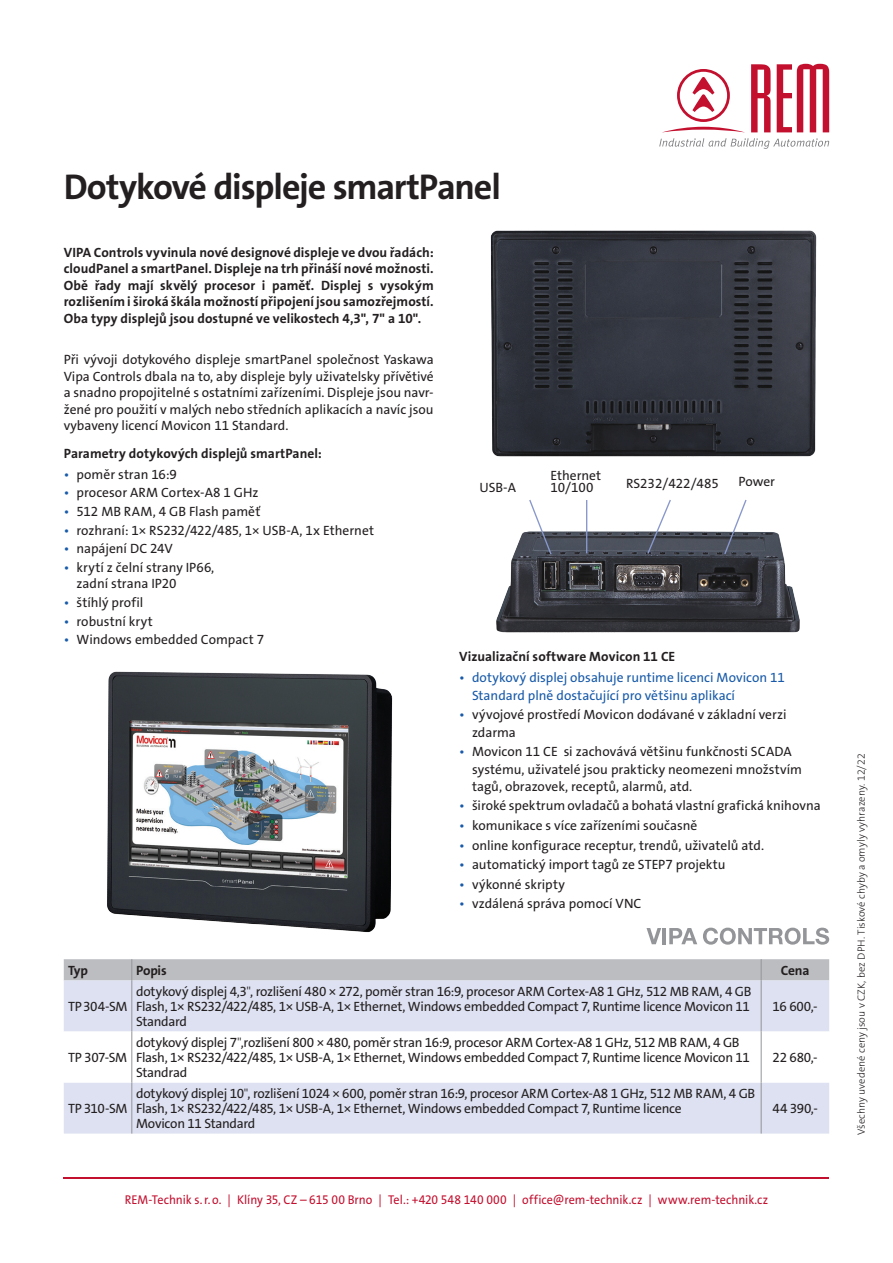
<style>
.page{position:relative;width:893px;height:1263px;background:#fff}
.page>*{position:absolute;margin:0;border:0;box-sizing:border-box;transform-origin:0 0}
.nadpis{font:700 36px "The Sans Os F";letter-spacing:-.035em;color:#231f20}
.hladina{font:13.5px/16.5px "The Sans Os F";color:#231f20}
.tabulka{font:13.5px/15px "The Sans Os F";letter-spacing:-.02em;color:#231f20}
.mezititulek{font:700 13.5px/16.5px "The Sans Os F";letter-spacing:.005em;color:#231f20;text-align:justify}
.t1{font:13.5px/17.4px "The Sans Os F";color:#185aa9}
.popisek{font:13.5px/12px "The Sans Os F";color:#231f20}
.tabulka-2{font:700 13.5px "The Sans Os F";letter-spacing:-.015em;color:#231f20}
.t2{font:12.75px "The Sans Os F";color:#c3102f;scale:.95 1}
.t3{font:300 10.5px "The Sans Os F";letter-spacing:.005em;color:#231f20}
.s1{color:#185aa9}
.s2{font-weight:300}
</style>
<div class="page">
<svg style="left:659px;top:138px;width:170px;height:11px"></svg>
<svg style="left:751px;top:64px;width:19px;height:68px"></svg>
<svg style="left:777px;top:64px;width:52px;height:68px"></svg>
<svg style="left:663px;top:69px;width:80px;height:63px"></svg>
<hr style="left:64px;top:1178px;width:765px;height:1px;background:#c3102f">
<div style="left:64px;top:980px;width:765px;height:153px;background:#dde1f1"></div>
<svg style="left:64px;top:1031px;width:765px;height:51px"></svg>
<div style="left:64px;top:959px;width:765px;height:21px;background:#bcbdc0"></div>
<hr style="left:131px;top:980px;width:1px;height:51px;background:#939598">
<hr style="left:761px;top:980px;width:1px;height:51px;background:#939598">
<hr style="left:131px;top:1031px;width:1px;height:51px;background:#939598">
<hr style="left:761px;top:1031px;width:1px;height:51px;background:#939598">
<hr style="left:131px;top:1082px;width:1px;height:51px;background:#939598">
<hr style="left:761px;top:1082px;width:1px;height:51px;background:#939598">
<img style="left:490px;top:230px;width:327px;height:227px">
<svg style="left:646px;top:928px;width:15px;height:16px"></svg>
<hr style="left:663px;top:928px;width:3px;height:16px;background:#939598">
<svg style="left:669px;top:928px;width:28px;height:16px"></svg>
<svg style="left:703px;top:928px;width:126px;height:17px"></svg>
<img style="left:107px;top:671px;width:286px;height:262px">
<img style="left:496px;top:527px;width:304px;height:106px">
<svg style="left:528px;top:500px;width:25px;height:56px"></svg>
<hr style="left:586px;top:500px;width:1px;height:53px;background:#8897cc">
<svg style="left:646px;top:500px;width:26px;height:55px"></svg>
<svg style="left:723px;top:499px;width:25px;height:57px"></svg>
<p class="nadpis" style="left:64px;top:164px;width:439px">Dotykové displeje smartPanel</p>
<p class="mezititulek" style="left:64px;top:244px;width:371px">VIPA Controls vyvinula nové designové displeje ve dvou řadách: cloudPanel a smartPanel. Displeje na trh přináší nové možnosti.<br>Obě řady mají skvělý procesor i paměť. Displej s vysokým rozlišením i široká škála možností připojení jsou samozřejmostí.<br>Oba typy displejů jsou dostupné ve velikostech 4,3", 7" a 10".</p>
<p class="hladina" style="left:64px;top:351px;width:371px;text-align:justify">Při vývoji dotykového displeje smartPanel společnost Yaskawa Vipa Controls dbala na to, aby displeje byly uživatelsky přívětivé a snadno propojitelné s ostatními zařízeními. Displeje jsou navr&shy;žené pro použití v malých nebo středních aplikacích a navíc jsou vybaveny licencí Movicon 11 Standard.</p>
<p class="mezititulek" style="left:64px;top:445px;width:260px">Parametry dotykových displejů smartPanel:</p>
<p class="hladina" style="left:64px;top:466px;width:115px"><span class="s1">•</span> poměr stran 16:9</p>
<p class="hladina" style="left:64px;top:485px;width:196px"><span class="s1">•</span> procesor ARM Cortex-A8 1 GHz</p>
<p class="hladina" style="left:64px;top:503px;width:198px"><span class="s1">•</span> 512 MB RAM, 4 GB Flash paměť</p>
<p class="hladina" style="left:64px;top:522px;width:312px"><span class="s1">•</span> rozhraní: 1× RS232/422/485, 1× USB-A, 1x Ethernet</p>
<p class="hladina" style="left:64px;top:540px;width:111px"><span class="s1">•</span> napájení DC 24V</p>
<p class="hladina" style="left:77px;top:559px;width:139px;text-indent:-13px"><span class="s1">•</span> krytí z čelní strany IP66, zadní strana IP20</p>
<p class="hladina" style="left:64px;top:594px;width:81px"><span class="s1">•</span> štíhlý profil</p>
<p class="hladina" style="left:64px;top:613px;width:91px"><span class="s1">•</span> robustní kryt</p>
<p class="hladina" style="left:64px;top:631px;width:202px"><span class="s1">•</span> Windows embedded Compact 7</p>
<p class="popisek" style="left:550px;top:469px;width:52px">Ethernet<br>10/100</p>
<p class="popisek" style="left:738px;top:475px;width:38px">Power</p>
<p class="popisek" style="left:479px;top:482px;width:38px">USB-A</p>
<p class="popisek" style="left:626px;top:478px;width:94px">RS232/422/485</p>
<p class="mezititulek" style="left:459px;top:648px;width:218px">Vizualizační software Movicon 11 CE</p>
<p class="t1" style="left:472px;top:669px;width:314px;text-indent:-13px">• dotykový displej obsahuje runtime licenci Movicon 11<br>Standard plně dostačující pro většinu aplikací</p>
<p class="hladina" style="left:472px;top:706px;width:316px;line-height:17.4px;text-indent:-13px"><span class="s1">•</span> vývojové prostředí Movicon dodávané v základní verzi zdarma</p>
<p class="hladina" style="left:472px;top:743px;width:331px;line-height:17.4px;text-indent:-13px"><span class="s1">•</span> Movicon 11 CE si zachovává většinu funkčnosti SCADA systému, uživatelé jsou prakticky neomezeni množstvím tagů, obrazovek, receptů, alarmů, atd.</p>
<p class="hladina" style="left:459px;top:798px;width:363px"><span class="s1">•</span> široké spektrum ovladačů a bohatá vlastní grafická knihovna</p>
<p class="hladina" style="left:459px;top:817px;width:240px"><span class="s1">•</span> komunikace s více zařízeními současně</p>
<p class="hladina" style="left:459px;top:837px;width:306px"><span class="s1">•</span> online konfigurace receptur, trendů, uživatelů atd.</p>
<p class="hladina" style="left:459px;top:856px;width:268px"><span class="s1">•</span> automatický import tagů ze STEP7 projektu</p>
<p class="hladina" style="left:459px;top:876px;width:107px"><span class="s1">•</span> výkonné skripty</p>
<p class="hladina" style="left:459px;top:895px;width:184px"><span class="s1">•</span> vzdálená správa pomocí VNC</p>
<p class="tabulka-2" style="left:68px;top:961px;width:22px">Typ</p>
<p class="tabulka-2" style="left:136px;top:961px;width:32px">Popis</p>
<p class="tabulka-2" style="left:781px;top:961px;width:30px">Cena</p>
<p class="tabulka" style="left:68px;top:999px;width:61px">TP 304-SM</p>
<p class="tabulka" style="left:136px;top:984px;width:617px;text-align:justify">dotykový displej 4,3<span class="s2">"</span>, rozlišení 480 × 272, poměr stran 16:9, procesor ARM Cortex-A8 1 GHz, 512 MB RAM, 4 GB Flash, 1× RS232/422/485, 1× USB-A, 1× Ethernet, Windows embedded Compact 7, Runtime licence Movicon 11<br>Standard</p>
<p class="tabulka" style="left:773px;top:999px;width:47px">16 600,-</p>
<p class="tabulka" style="left:68px;top:1050px;width:61px">TP 307-SM</p>
<p class="tabulka" style="left:68px;top:1101px;width:61px">TP 310-SM</p>
<p class="tabulka" style="left:136px;top:1035px;width:615px">dotykový displej 7<span class="s2">"</span>,rozlišení 800 × 480, poměr stran 16:9, procesor ARM Cortex-A8 1 GHz, 512 MB RAM, 4 GB<br>Flash, 1× RS232/422/485, 1× USB-A, 1× Ethernet, Windows embedded Compact 7, Runtime licence Movicon 11<br>Standrad</p>
<p class="tabulka" style="left:136px;top:1086px;width:621px">dotykový displej 10<span class="s2">"</span>, rozlišení 1024 × 600, poměr stran 16:9, procesor ARM Cortex-A8 1 GHz, 512 MB RAM, 4 GB<br>Flash, 1× RS232/422/485, 1× USB-A, 1× Ethernet, Windows embedded Compact 7, Runtime licence<br>Movicon 11 Standard</p>
<p class="tabulka" style="left:773px;top:1050px;width:47px">22 680,-</p>
<p class="tabulka" style="left:772px;top:1101px;width:47px">44 390,-</p>
<p class="t2" style="left:125px;top:1191px;width:679px">REM-Technik s.r.o. | Klíny 35, CZ – 615 00 Brno | Tel.: +420 548 140 000 | office@rem-technik.cz | www.rem-technik.cz</p>
<p class="t3" style="left:855px;top:1135px;width:383px;rotate:-90deg">Všechny uvedené ceny jsou v CZK, bez DPH. Tiskové chyby a omyly vyhrazeny. 12/22</p>
</div>
